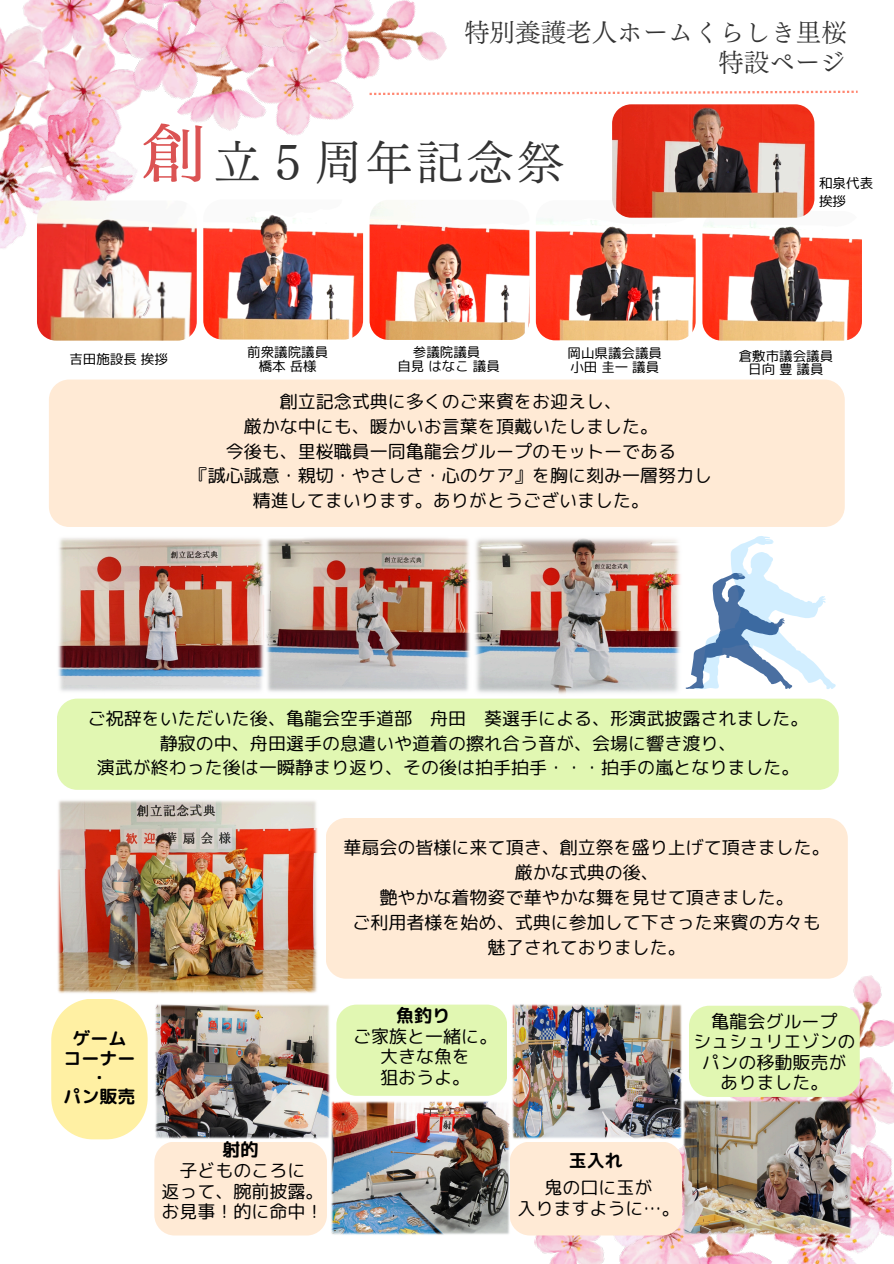
<style>
.page{position:relative;width:894px;height:1264px;background:#fff}
.page>*{position:absolute;margin:0;border:0;box-sizing:border-box;transform-origin:0 0}
.t1{font:62.7px "Sawarabi Mincho";color:#db5353}
.t2{font:46.8px "Canva Tsuku Min Pr 6 N R";letter-spacing:.08em;color:#333}
.t3{font:25.5px "Canva Tsuku Min Pr 6 N R";color:#333}
.t4{font:18px/24.8px "rounded mplus 1 p regular";color:#000;text-align:center}
.t5{font:18px/19.2px "rounded mplus 1 p bold";color:#000;text-align:center}
.t6{font:13.5px "rounded mplus 1 p regular";color:#000}
</style>
<div class="page">
<img style="left:318px;top:0;width:129px;height:120px">
<img style="left:0;top:0;width:95px;height:42px">
<img style="left:95px;top:0;width:223px;height:136px">
<img style="left:0;top:42px;width:170px;height:207px">
<img style="left:262px;top:0;width:80px;height:57px">
<img style="left:668px;top:972px;width:225px;height:142px">
<img style="left:814px;top:1114px;width:79px;height:149px">
<img style="left:758px;top:1235px;width:56px;height:28px">
<img style="left:529px;top:1235px;width:39px;height:28px">
<img style="left:568px;top:1147px;width:190px;height:116px">
<svg style="left:369px;top:91px;width:488px;height:4px"></svg>
<div style="left:49px;top:379px;width:795px;height:148px;background:#ffead5;border-radius:20px"></div>
<img style="left:58px;top:537px;width:412px;height:155px">
<img style="left:474px;top:538px;width:207px;height:156px">
<svg style="left:685px;top:536px;width:150px;height:153px"></svg>
<div style="left:57px;top:698px;width:781px;height:91px;background:#e1f7b2;border-radius:20px"></div>
<img style="left:57px;top:800px;width:261px;height:194px">
<div style="left:325px;top:818px;width:522px;height:160px;background:#ffead5;border-radius:20px"></div>
<img style="left:155px;top:1004px;width:175px;height:135px">
<img style="left:331px;top:1101px;width:179px;height:134px">
<img style="left:512px;top:1003px;width:170px;height:136px">
<img style="left:682px;top:1099px;width:170px;height:136px">
<svg style="left:51px;top:999px;width:97px;height:140px;background:#fff1ad"></svg>
<div style="left:336px;top:1004px;width:171px;height:91px;background:#e1f7b2;border-radius:20px"></div>
<div style="left:688px;top:1005px;width:171px;height:91px;background:#e1f7b2;border-radius:20px"></div>
<div style="left:154px;top:1141px;width:173px;height:94px;background:#ffead5;border-radius:20px"></div>
<div style="left:509px;top:1141px;width:173px;height:94px;background:#ffead5;border-radius:20px"></div>
<img style="left:37px;top:200px;width:160px;height:140px">
<img style="left:203px;top:215px;width:160px;height:124px">
<img style="left:369px;top:201px;width:160px;height:139px">
<img style="left:535px;top:219px;width:160px;height:121px">
<img style="left:702px;top:211px;width:159px;height:129px;border-radius:19px">
<img style="left:612px;top:104px;width:202px;height:114px">
<p class="t3" style="left:464px;top:20px;width:384px">特別養護老人ホームくらしき里桜</p>
<p class="t1" style="left:142px;top:111px;width:64px">創</p>
<p class="t2" style="left:214px;top:139px;width:352px">立５周年記念祭</p>
<p class="t3" style="left:718px;top:50px;width:129px">特設ページ</p>
<p class="t6" style="left:818px;top:173px;width:56px">和泉代表</p>
<p class="t6" style="left:818px;top:191px;width:29px">挨拶</p>
<p class="t6" style="left:69px;top:349px;width:100px">吉田施設長挨拶</p>
<p class="t6" style="left:247px;top:342px;width:83px">前衆議院議員</p>
<p class="t6" style="left:259px;top:356px;width:59px">橋本岳様</p>
<h2 class="t6" style="left:413px;top:342px;width:69px">参議院議員</h2>
<p class="t6" style="left:397px;top:356px;width:104px">自見はなこ議員</p>
<h2 class="t6" style="left:567px;top:343px;width:96px">岡山県議会議員</h2>
<p class="t6" style="left:570px;top:357px;width:90px">小田圭一議員</p>
<p class="t4" style="left:190px;top:389px;width:524px">創立記念式典に多くのご来賓をお迎えし、<br>厳かな中にも、暖かいお言葉を頂戴いたしました。<br>今後も、里桜職員一同亀龍会グループのモットーである<br>『誠心誠意・親切・やさしさ・心のケア』を胸に刻み一層努力し精進してまいります。ありがとうございました。</p>
<p class="t6" style="left:738px;top:346px;width:96px">倉敷市議会議員</p>
<p class="t6" style="left:748px;top:359px;width:77px">日向豊議員</p>
<p class="t4" style="left:88px;top:705px;width:722px">ご祝辞をいただいた後、亀龍会空手道部 舟田 葵選手による、形演武披露されました。静寂の中、舟田選手の息遣いや道着の擦れ合う音が、会場に響き渡り、<br>演武が終わった後は一瞬静まり返り、その後は拍手拍手・・・拍手の嵐となりました。</p>
<p class="t4" style="left:343px;top:835px;width:488px">華扇会の皆様に来て頂き、創立祭を盛り上げて頂きました。厳かな式典の後、<br>艶やかな着物姿で華やかな舞を見せて頂きました。<br>ご利用者様を始め、式典に参加して下さった来賓の方々も魅了されておりました。</p>
<p class="t5" style="left:396px;top:1005px;width:56px">魚釣り</p>
<p class="t5" style="left:63px;top:1028px;width:74px">ゲームコーナー・<br>パン販売</p>
<p class="t4" style="left:353px;top:1026px;width:146px;line-height:20.2px">ご家族と一緒に。大きな魚を<br>狙おうよ。</p>
<h4 class="t5" style="left:222px;top:1139px;width:38px">射的</h4>
<p class="t4" style="left:161px;top:1160px;width:164px;line-height:20.2px">子どものころに<br>返って、腕前披露。お見事！的に命中！</p>
<p class="t5" style="left:568px;top:1150px;width:56px">玉入れ</p>
<p class="t4" style="left:517px;top:1177px;width:164px;line-height:20.2px">鬼の口に玉が<br>入りますように…。</p>
<p class="t4" style="left:693px;top:1011px;width:164px;line-height:20.2px">亀龍会グループ<br>シュシュリエゾンのパンの移動販売がありました。</p>
</div>
